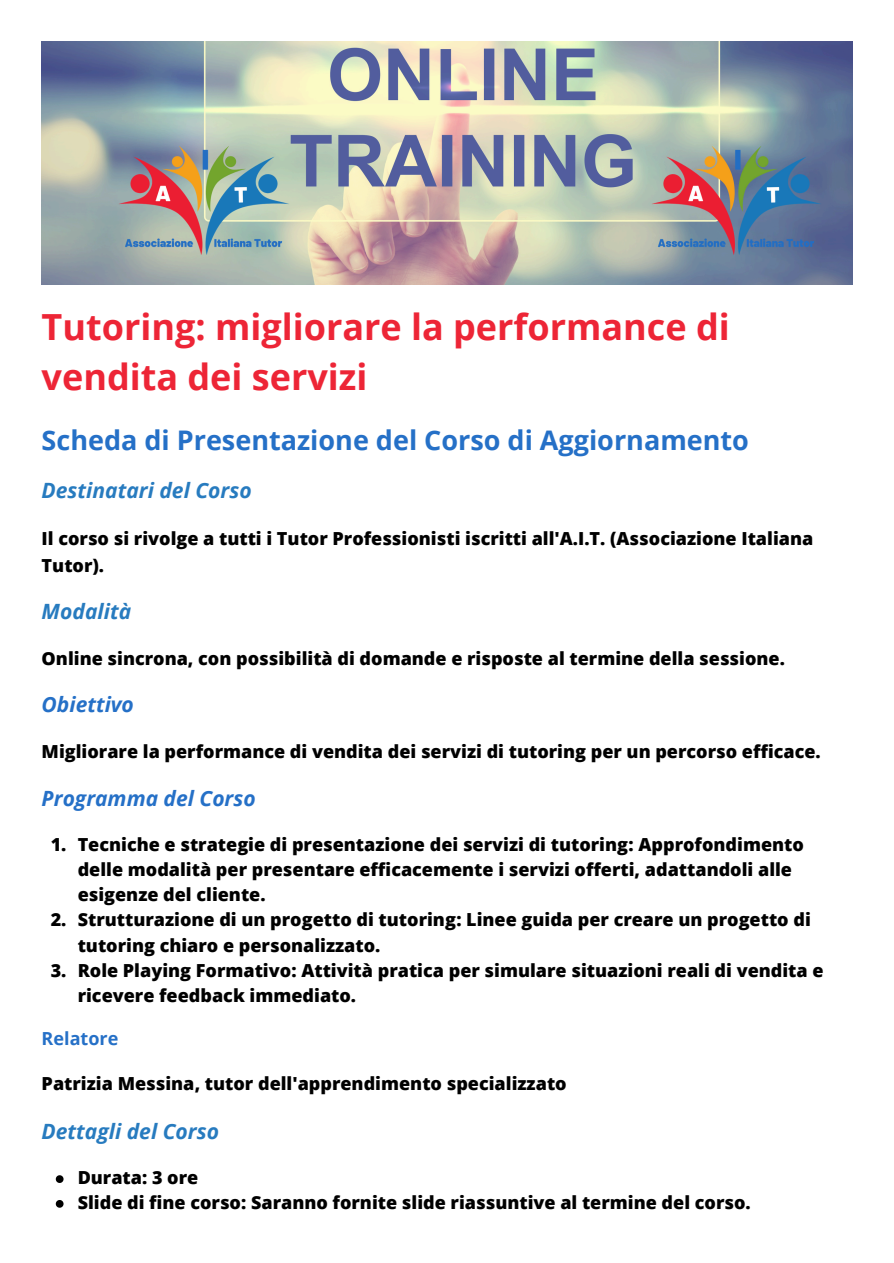
<style>
.page{position:relative;width:894px;height:1263px;background:#fff}
.page>*{position:absolute;margin:0;border:0;box-sizing:border-box;transform-origin:0 0}
.t1{font:700 36px/50.7px "Open Sans";color:#ed2536}
.t2{font:700 27px "Open Sans";color:#2570c7}
.t3{font:italic 700 21px "Open Sans";color:#277bbf}
.t4{font:italic 700 21px "Open Sans";color:#2570c7}
.t5{font:800 18px/25.3px "Open Sans";color:#000}
.t6{font:700 18px "Open Sans";color:#2570c7}
</style>
<div class="page">
<img style="left:42px;top:42px;width:810px;height:243px">
<img style="left:113px;top:114px;width:182px;height:171px">
<img style="left:645px;top:114px;width:182px;height:171px">
<svg style="left:56px;top:1175px;width:7px;height:8px"></svg>
<svg style="left:56px;top:1200px;width:7px;height:8px"></svg>
<h1 class="t1" style="left:42px;top:300px;width:689px">Tutoring: migliorare la performance di vendita dei servizi</h1>
<h2 class="t2" style="left:42px;top:421px;width:708px">Scheda di Presentazione del Corso di Aggiornamento</h2>
<h3 class="t3" style="left:42px;top:476px;width:211px">Destinatari del Corso</h3>
<p class="t5" style="left:42px;top:524px;width:773px;line-height:27px">Il corso si rivolge a tutti i Tutor Professionisti iscritti all'A.I.T. (Associazione Italiana<br>Tutor).</p>
<h3 class="t3" style="left:42px;top:596px;width:91px">Modalità</h3>
<p class="t5" style="left:42px;top:645px;width:744px">Online sincrona, con possibilità di domande e risposte al termine della sessione.</p>
<h3 class="t4" style="left:42px;top:690px;width:94px">Obiettivo</h3>
<p class="t5" style="left:42px;top:739px;width:780px">Migliorare la performance di vendita dei servizi di tutoring per un percorso efficace.</p>
<h3 class="t4" style="left:42px;top:783px;width:215px">Programma del Corso</h3>
<p class="t5" style="left:78px;top:831px;width:727px;text-indent:-27px">1. Tecniche e strategie di presentazione dei servizi di tutoring: Approfondimento delle modalità per presentare efficacemente i servizi offerti, adattandoli alle esigenze del cliente.</p>
<p class="t5" style="left:78px;top:906px;width:734px;line-height:25.8px;text-indent:-27px">2. Strutturazione di un progetto di tutoring: Linee guida per creare un progetto di tutoring chiaro e personalizzato.</p>
<p class="t5" style="left:78px;top:957px;width:747px;line-height:25.8px;text-indent:-27px">3. Role Playing Formativo: Attività pratica per simulare situazioni reali di vendita e ricevere feedback immediato.</p>
<p class="t6" style="left:42px;top:1026px;width:78px">Relatore</p>
<p class="t5" style="left:42px;top:1070px;width:526px">Patrizia Messina, tutor dell'apprendimento specializzato</p>
<h3 class="t3" style="left:42px;top:1116px;width:179px">Dettagli del Corso</h3>
<p class="t5" style="left:78px;top:1164px;width:122px">Durata: 3 ore</p>
<p class="t5" style="left:78px;top:1190px;width:674px">Slide di fine corso: Saranno fornite slide riassuntive al termine del corso.</p>
</div>
